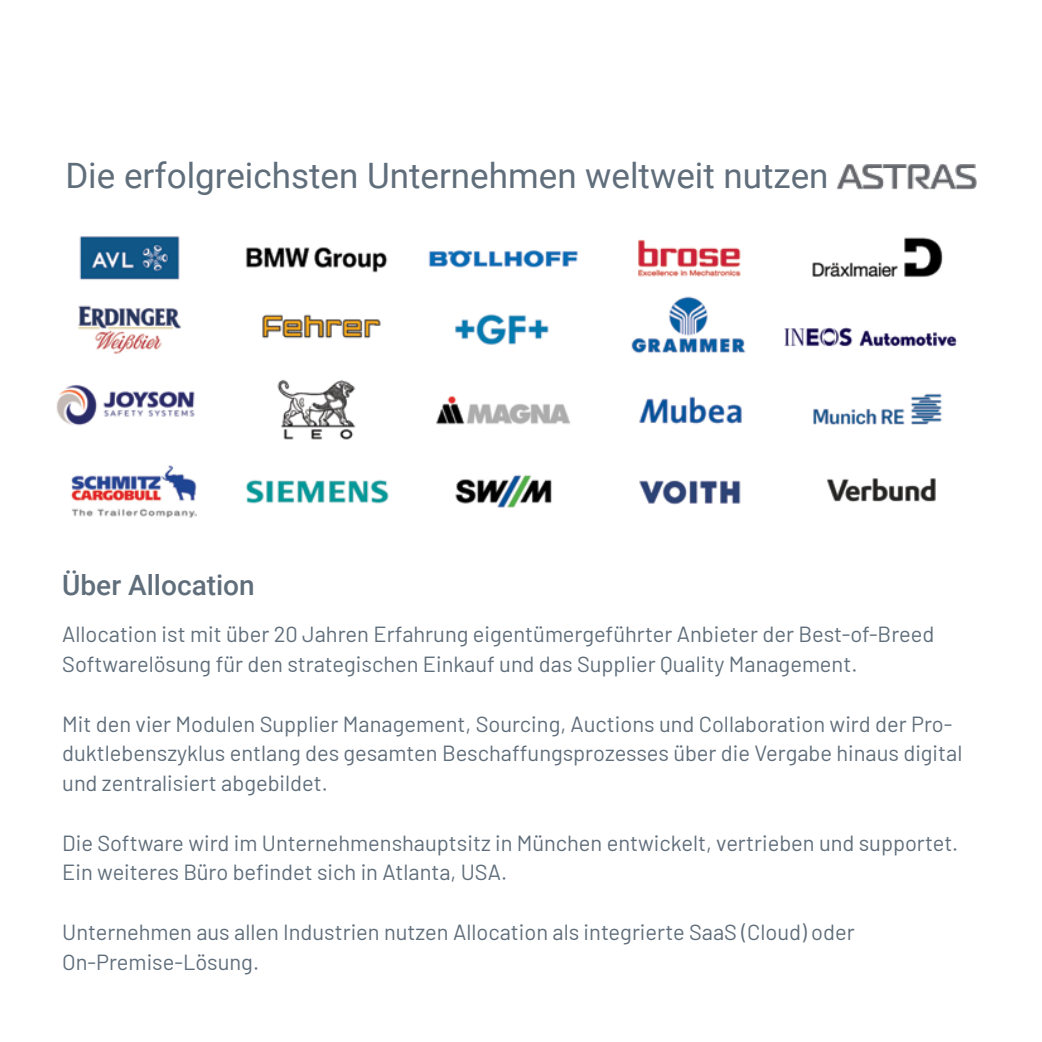
<style>
.page{position:relative;width:1042px;height:1042px;background:#fff}
.page>*{position:absolute;margin:0;border:0;box-sizing:border-box;transform-origin:0 0}
.t1{font:35px "Roboto";color:#606e7b}
.t2{font:500 28px "Roboto";color:#606e7b}
.t3{font:21.88px/29.8px "Barlow";color:#606e7b}
</style>
<div class="page">
<img style="left:56px;top:236px;width:901px;height:282px">
<img style="left:837px;top:164px;width:139px;height:26px">
<h1 class="t1" style="left:65px;top:151px;width:765px">Die erfolgreichsten Unternehmen weltweit nutzen</h1>
<p class="t2" style="left:62px;top:565px;width:194px">Über Allocation</p>
<p class="t3" style="left:62px;top:618px;width:874px">Allocation ist mit über 20 Jahren Erfahrung eigentümergeführter Anbieter der Best-of-Breed<br>Softwarelösung für den strategischen Einkauf und das Supplier Quality Management.</p>
<p class="t3" style="left:62px;top:707px;width:901px">Mit den vier Modulen Supplier Management, Sourcing, Auctions und Collaboration wird der Pro&shy;duktlebenszyklus entlang des gesamten Beschaffungsprozesses über die Vergabe hinaus digital und zentralisiert abgebildet.</p>
<p class="t3" style="left:62px;top:826px;width:897px">Die Software wird im Unternehmenshauptsitz in München entwickelt, vertrieben und supportet.<br>Ein weiteres Büro befindet sich in Atlanta, USA.</p>
<p class="t3" style="left:62px;top:915px;width:794px">Unternehmen aus allen Industrien nutzen Allocation als integrierte SaaS (Cloud) oder<br>On-Premise-Lösung.</p>
</div>
